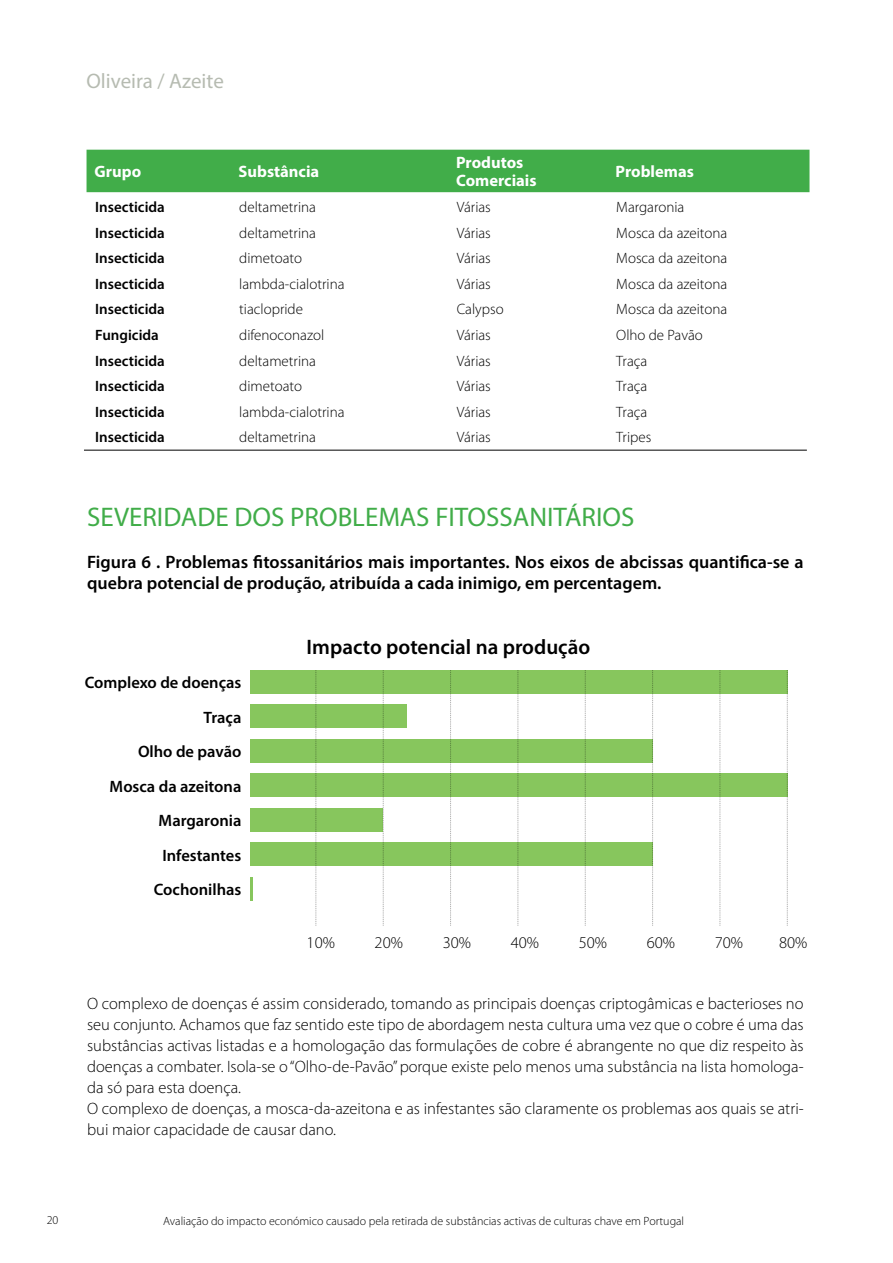
<style>
.page{position:relative;width:893px;height:1263px;background:#fff}
.page>*{position:absolute;margin:0;border:0;box-sizing:border-box;transform-origin:0 0}
.t1{font:27px "Myriad Pro";color:#41ad49}
.t2{font:600 21px "Myriad Pro";color:#000}
.t3{font:21px "Myriad Pro";color:#b6bbb1}
.t4{font:600 18px/21px "Myriad Pro";color:#000}
.t5{font:300 16.5px/21px "Myriad Pro";color:#000}
.t6{font:600 16.5px/34.5px "Myriad Pro";color:#000;text-align:right}
.t7{font:700 16.5px/18px "Myriad Pro";color:#fff}
.t8{font:300 15px "Myriad Pro";color:#000}
.t9{font:600 15px "Myriad Pro";color:#000}
.t10{font:300 12px "Myriad Pro";color:#000}
</style>
<div class="page">
<div style="left:250px;top:670px;width:537px;height:24px;background:#87c65d"></div>
<div style="left:250px;top:704px;width:156px;height:24px;background:#87c65d"></div>
<div style="left:250px;top:739px;width:403px;height:24px;background:#87c65d"></div>
<div style="left:250px;top:773px;width:537px;height:24px;background:#87c65d"></div>
<div style="left:250px;top:808px;width:132px;height:23px;background:#87c65d"></div>
<div style="left:250px;top:842px;width:403px;height:24px;background:#87c65d"></div>
<svg style="left:383px;top:670px;width:1px;height:256px"></svg>
<svg style="left:787px;top:670px;width:1px;height:256px"></svg>
<svg style="left:450px;top:670px;width:1px;height:256px"></svg>
<svg style="left:518px;top:670px;width:1px;height:256px"></svg>
<svg style="left:585px;top:670px;width:1px;height:256px"></svg>
<svg style="left:652px;top:670px;width:1px;height:256px"></svg>
<svg style="left:720px;top:670px;width:1px;height:256px"></svg>
<svg style="left:316px;top:670px;width:1px;height:256px"></svg>
<hr style="left:84px;top:450px;width:723px;height:1px;background:#000">
<div style="left:87px;top:150px;width:722px;height:42px;background:#41ad49"></div>
<hr style="left:250px;top:877px;width:3px;height:23px;background:#87c65d">
<p class="t3" style="left:86px;top:68px;width:139px">Oliveira / Azeite</p>
<p class="t7" style="left:95px;top:162px;width:48px">Grupo</p>
<p class="t7" style="left:239px;top:162px;width:82px">Substância</p>
<p class="t7" style="left:456px;top:153px;width:82px">Produtos<br>Comerciais</p>
<p class="t7" style="left:616px;top:162px;width:80px">Problemas</p>
<p class="t9" style="left:95px;top:198px;width:71px">Insecticida</p>
<p class="t8" style="left:239px;top:198px;width:78px">deltametrina</p>
<p class="t8" style="left:457px;top:198px;width:36px">Várias</p>
<p class="t8" style="left:616px;top:198px;width:70px">Margaronia</p>
<p class="t9" style="left:95px;top:223px;width:71px">Insecticida</p>
<p class="t8" style="left:239px;top:224px;width:78px">deltametrina</p>
<p class="t8" style="left:457px;top:224px;width:36px">Várias</p>
<p class="t8" style="left:616px;top:224px;width:112px">Mosca da azeitona</p>
<p class="t9" style="left:95px;top:249px;width:71px">Insecticida</p>
<p class="t8" style="left:239px;top:249px;width:64px">dimetoato</p>
<p class="t8" style="left:457px;top:249px;width:36px">Várias</p>
<p class="t8" style="left:616px;top:249px;width:112px">Mosca da azeitona</p>
<p class="t9" style="left:95px;top:274px;width:71px">Insecticida</p>
<p class="t8" style="left:239px;top:275px;width:107px">lambda-cialotrina</p>
<p class="t8" style="left:457px;top:275px;width:36px">Várias</p>
<p class="t8" style="left:616px;top:275px;width:112px">Mosca da azeitona</p>
<p class="t9" style="left:95px;top:300px;width:71px">Insecticida</p>
<p class="t8" style="left:239px;top:300px;width:65px">tiaclopride</p>
<p class="t8" style="left:457px;top:300px;width:48px">Calypso</p>
<p class="t8" style="left:616px;top:300px;width:112px">Mosca da azeitona</p>
<p class="t9" style="left:95px;top:325px;width:65px">Fungicida</p>
<p class="t8" style="left:239px;top:326px;width:86px">difenoconazol</p>
<p class="t8" style="left:457px;top:326px;width:36px">Várias</p>
<p class="t8" style="left:616px;top:326px;width:88px">Olho de Pavão</p>
<p class="t9" style="left:95px;top:351px;width:71px">Insecticida</p>
<p class="t8" style="left:239px;top:351px;width:78px">deltametrina</p>
<p class="t8" style="left:457px;top:351px;width:36px">Várias</p>
<p class="t8" style="left:616px;top:351px;width:33px">Traça</p>
<p class="t9" style="left:95px;top:376px;width:71px">Insecticida</p>
<p class="t8" style="left:239px;top:377px;width:64px">dimetoato</p>
<p class="t8" style="left:457px;top:377px;width:36px">Várias</p>
<p class="t8" style="left:616px;top:377px;width:33px">Traça</p>
<p class="t9" style="left:95px;top:402px;width:71px">Insecticida</p>
<p class="t8" style="left:239px;top:402px;width:107px">lambda-cialotrina</p>
<p class="t8" style="left:457px;top:402px;width:36px">Várias</p>
<p class="t8" style="left:616px;top:402px;width:33px">Traça</p>
<p class="t9" style="left:95px;top:427px;width:71px">Insecticida</p>
<p class="t8" style="left:239px;top:428px;width:78px">deltametrina</p>
<p class="t8" style="left:457px;top:428px;width:36px">Várias</p>
<p class="t8" style="left:616px;top:428px;width:37px">Tripes</p>
<h1 class="t1" style="left:87px;top:500px;width:549px">SEVERIDADE DOS PROBLEMAS FITOSSANITÁRIOS</h1>
<p class="t4" style="left:87px;top:551px;width:718px">Figura 6 . Problemas fitossanitários mais importantes. Nos eixos de abcissas quantifica-se a quebra potencial de produção, atribuída a cada inimigo, em percentagem.</p>
<p class="t6" style="left:85px;top:665px;width:158px">Complexo de doenças<br>Traça<br>Olho de pavão<br>Mosca da azeitona<br>Margaronia<br>Infestantes<br>Cochonilhas</p>
<p class="t2" style="left:307px;top:633px;width:285px">Impacto potencial na produção</p>
<p class="t5" style="left:307px;top:932px;width:30px">10%</p>
<p class="t5" style="left:375px;top:932px;width:30px">20%</p>
<p class="t5" style="left:443px;top:932px;width:30px">30%</p>
<p class="t5" style="left:511px;top:932px;width:30px">40%</p>
<p class="t5" style="left:579px;top:932px;width:30px">50%</p>
<p class="t5" style="left:647px;top:932px;width:30px">60%</p>
<p class="t5" style="left:715px;top:932px;width:30px">70%</p>
<p class="t5" style="left:779px;top:932px;width:30px">80%</p>
<p class="t5" style="left:87px;top:993px;width:718px">O complexo de doenças é assim considerado, tomando as principais doenças criptogâmicas e bacterioses no seu conjunto. Achamos que faz sentido este tipo de abordagem nesta cultura uma vez que o cobre é uma das substâncias activas listadas e a homologação das formulações de cobre é abrangente no que diz respeito às doenças a combater. Isola-se o “Olho-de-Pavão” porque existe pelo menos uma substância na lista homologa&shy;da só para esta doença.<br>O complexo de doenças, a mosca-da-azeitona e as infestantes são claramente os problemas aos quais se atri&shy;bui maior capacidade de causar dano.</p>
<p class="t10" style="left:47px;top:1213px;width:13px">20</p>
<p class="t10" style="left:163px;top:1214px;width:523px">Avaliação do impacto económico causado pela retirada de substâncias activas de culturas chave em Portugal</p>
</div>
